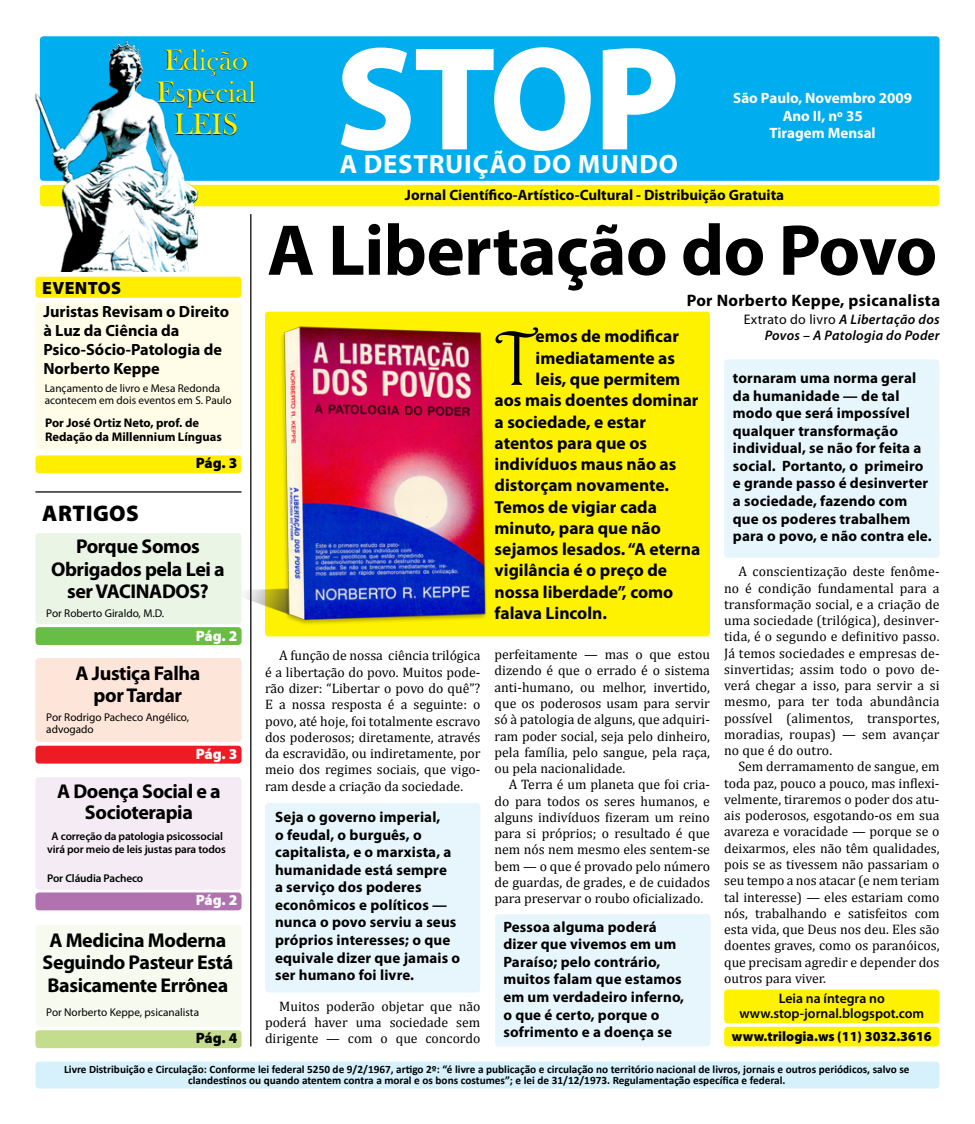
<style>
.page{position:relative;width:975px;height:1124px;background:#fff}
.page>*{position:absolute;margin:0;border:0;box-sizing:border-box;transform-origin:0 0}
.t1{font:700 145.12px "Myriad Pro";color:#fff}
.t2{font:76.88px "Harrington";color:#000}
.t3{font:700 72.5px "Myriad Pro";letter-spacing:-.01em;color:#000}
.t4{font:30.38px/32.1px "Bask Old Face";color:#fff200;text-align:center}
.t5{font:700 26.62px "Myriad Pro";letter-spacing:.03em;color:#fff}
.t6{font:900 22.62px "Myriad Pro";letter-spacing:.02em;color:#000}
.t7{font:700 20px/22.5px "Myriad Pro";letter-spacing:-.02em;color:#000;text-align:center}
.t8{font:900 17.75px "Myriad Pro";letter-spacing:.02em;color:#000}
.t9{font:700 17.5px "Myriad Pro";color:#000}
.t10{font:700 16.62px "Myriad Pro";letter-spacing:.02em;color:#000}
.t11{font:700 16.25px/18.8px "Myriad Pro";color:#000}
.t12{font:700 15px/17.5px "Myriad Pro";letter-spacing:.01em;color:#000}
.t13{font:700 15px/17.5px "Myriad Pro";color:#fff;text-align:center}
.t14{font:900 15px "Myriad Pro";letter-spacing:-.005em;color:#fff}
.t15{font:900 15px "Myriad Pro";letter-spacing:-.005em;color:#000}
.t16{font:italic 600 13.88px/16.6px "Myriad Pro";letter-spacing:.02em;color:#000;text-align:right}
.t17{font:13.75px/16.2px "Cambria";color:#000;text-align:justify}
.t18{font:600 13.75px/15px "Myriad Pro";color:#000;text-align:center}
.t19{font:900 13.75px "Myriad Pro";color:#000}
.t20{font:700 12.5px/13.8px "Myriad Pro";color:#000}
.t21{font:700 11.25px/11.2px "Calibri";color:#000;text-align:center}
.t22{font:11.25px/12.5px "Myriad Pro";color:#000}
.t23{font:600 11.25px/13.8px "Myriad Pro";letter-spacing:-.01em;color:#000;text-align:center}
.s1{font-weight:400;font-style:normal}
</style>
<div class="page">
<div style="left:40px;top:36px;width:899px;height:145px;background:#00aeef;border-radius:4px"></div>
<div style="left:265px;top:802px;width:215px;height:190px;background:#e7f6fd;border-radius:4px"></div>
<div style="left:495px;top:914px;width:215px;height:132px;background:#e7f6fd;border-radius:4px"></div>
<div style="left:724px;top:359px;width:215px;height:198px;background:#e7f6fd;border-radius:4px"></div>
<div style="left:40px;top:185px;width:899px;height:21px;background:#fff200;border-radius:4px"></div>
<div style="left:35px;top:777px;width:206px;height:112px;background:#f5ebf4;border-radius:4px"></div>
<div style="left:265px;top:311px;width:445px;height:325px;background:#fff200;border-radius:4px"></div>
<div style="left:35px;top:892px;width:206px;height:18px;background:#b173b0;border-radius:4px"></div>
<div style="left:35px;top:1061px;width:904px;height:27px;background:#d6f0fc;border-radius:4px"></div>
<svg style="left:341px;top:47px;width:250px;height:104px"></svg>
<svg style="left:602px;top:48px;width:74px;height:102px"></svg>
<hr style="left:250px;top:214px;width:1px;height:832px;background:#000">
<div style="left:724px;top:1026px;width:215px;height:20px;background:#fff200;border-radius:4px"></div>
<div style="left:724px;top:989px;width:215px;height:34px;background:#fff200;border-radius:4px"></div>
<div style="left:35px;top:533px;width:206px;height:91px;background:#ebf5e6;border-radius:4px"></div>
<div style="left:35px;top:924px;width:206px;height:102px;background:#f6faef;border-radius:4px"></div>
<div style="left:35px;top:658px;width:206px;height:83px;background:#fee5d9;border-radius:4px"></div>
<div style="left:35px;top:302px;width:206px;height:147px;background:#fffde7;border-radius:4px"></div>
<div style="left:35px;top:276px;width:206px;height:22px;background:#fe0;border-radius:4px"></div>
<div style="left:35px;top:627px;width:206px;height:18px;background:#68bd45;border-radius:4px"></div>
<div style="left:35px;top:1030px;width:206px;height:17px;background:#c3dd8c;border-radius:4px"></div>
<div style="left:35px;top:745px;width:206px;height:18px;background:#ed1c24;border-radius:4px"></div>
<div style="left:35px;top:455px;width:206px;height:18px;background:#fe0;border-radius:4px"></div>
<img style="left:241px;top:304px;width:254px;height:324px">
<svg style="left:202px;top:49px;width:54px;height:87px"></svg>
<img style="left:35px;top:36px;width:167px;height:235px">
<hr style="left:35px;top:491px;width:206px;height:1px;background:#000">
<h3 class="t4" style="left:156px;top:44px;width:101px">Edição<br>Especial<br>LEIS</h3>
<h1 class="t1" style="left:336px;top:4px;width:343px">STOP</h1>
<h3 class="t5" style="left:340px;top:147px;width:339px">A Destruição do Mund o</h3>
<p class="t13" style="left:733px;top:89px;width:181px">São Paulo, Novembro 2009<br>Ano II, nº 35<br>Tiragem Mensal</p>
<p class="t12" style="left:405px;top:185px;width:380px">Jornal Científico-Artístico-Cultural - Distribuição Gratuita</p>
<h3 class="t3" style="left:267px;top:203px;width:671px">A Libertação do Povo</h3>
<p class="t8" style="left:42px;top:276px;width:80px">EVENTOS</p>
<p class="t10" style="left:686px;top:289px;width:255px">Por Norberto Keppe, psicanalista</p>
<p class="t16" style="left:743px;top:310px;width:197px"><span class="s1">Extrato do livro</span> A Libertação dos<br>Povos – A Patologia do Poder</p>
<p class="t11" style="left:43px;top:302px;width:187px">Juristas Revisam o Direito à Luz da Ciência da<br>Psico-Sócio-Patologia de<br>Norberto Keppe</p>
<h2 class="t2" style="left:494px;top:312px;width:42px">T</h2>
<p class="t9" style="left:535px;top:325px;width:145px">emos de modificar</p>
<p class="t9" style="left:535px;top:346px;width:141px">imediatamente as</p>
<p class="t9" style="left:535px;top:367px;width:146px">leis, que permitem</p>
<p class="t9" style="left:494px;top:389px;width:205px">aos mais doentes dominar</p>
<p class="t9" style="left:494px;top:410px;width:153px">a sociedade, e estar</p>
<p class="t9" style="left:494px;top:431px;width:154px">atentos para que os</p>
<p class="t9" style="left:494px;top:452px;width:183px">indivíduos maus não as</p>
<p class="t9" style="left:494px;top:474px;width:176px">distorçam novamente.</p>
<p class="t9" style="left:494px;top:495px;width:164px">Temos de vigiar cada</p>
<p class="t9" style="left:494px;top:516px;width:168px">minuto, para que não</p>
<p class="t9" style="left:494px;top:537px;width:207px">sejamos lesados. “A eterna</p>
<p class="t9" style="left:494px;top:559px;width:174px">vigilância é o preço de</p>
<p class="t9" style="left:494px;top:580px;width:180px">nossa liberdade”, como</p>
<p class="t12" style="left:732px;top:369px;width:200px">tornaram uma norma geral da humanidade — de tal modo que será impossível qualquer transformação individual, se não for feita a social. Portanto, o primeiro e grande passo é desinverter a sociedade, fazendo com que os poderes trabalhem para o povo, e não contra ele.</p>
<p class="t22" style="left:45px;top:381px;width:189px">Lançamento de livro e Mesa Redonda acontecem em dois eventos em S. Paulo</p>
<p class="t20" style="left:45px;top:415px;width:178px">Por José Ortiz Neto, prof. de<br>Redação da Millennium Línguas</p>
<p class="t15" style="left:196px;top:453px;width:43px">Pág. 3</p>
<h3 class="t6" style="left:42px;top:498px;width:98px">ARTIGOS</h3>
<h3 class="t7" style="left:51px;top:534px;width:175px">Porque Somos<br>Obrigados pela Lei a ser VACINADOS?</h3>
<p class="t17" style="left:724px;top:563px;width:217px;text-indent:14px">A conscientização deste fenôme&shy;no é condição fundamental para a transformação social, e a criação de uma sociedade (trilógica), desinver&shy;tida, é o segundo e definitivo passo.<br>Já temos sociedades e empresas de&shy;sinvertidas; assim todo o povo de&shy;verá chegar a isso, para servir a si mesmo, para ter toda abundância possível (alimentos, transportes, moradias, roupas) — sem avançar no que é do outro.</p>
<p class="t17" style="left:724px;top:758px;width:217px;text-indent:14px">Sem derramamento de sangue, em toda paz, pouco a pouco, mas inflexi&shy;velmente, tiraremos o poder dos atu&shy;ais poderosos, esgotando-os em sua avareza e voracidade — porque se o deixarmos, eles não têm qualidades, pois se as tivessem não passariam o seu tempo a nos atacar (e nem teriam tal interesse) — eles estariam como nós, trabalhando e satisfeitos com esta vida, que Deus nos deu. Eles são doentes graves, como os paranóicos, que precisam agredir e depender dos outros para viver.</p>
<p class="t22" style="left:46px;top:606px;width:119px">Por Roberto Giraldo, M.D.</p>
<p class="t9" style="left:494px;top:601px;width:114px">falava Lincoln.</p>
<p class="t14" style="left:196px;top:626px;width:43px">Pág. 2</p>
<p class="t17" style="left:494px;top:646px;width:217px">perfeitamente — mas o que estou dizendo é que o errado é o sistema anti-humano, ou melhor, invertido, que os poderosos usam para servir só à patologia de alguns, que adquiri&shy;ram poder social, seja pelo dinheiro, pela família, pelo sangue, pela raça, ou pela nacionalidade.</p>
<p class="t17" style="left:494px;top:776px;width:217px;text-indent:14px">A Terra é um planeta que foi cria&shy;do para todos os seres humanos, e alguns indivíduos fizeram um reino para si próprios; o resultado é que nem nós nem mesmo eles sentem-se bem — o que é provado pelo número de guardas, de grades, e de cuidados para preservar o roubo oficializado.</p>
<p class="t17" style="left:265px;top:647px;width:217px;text-indent:14px">A função de nossa ciência trilógica é a libertação do povo. Muitos pode&shy;rão dizer: “Libertar o povo do quê”?<br>E a nossa resposta é a seguinte: o povo, até hoje, foi totalmente escravo dos poderosos; diretamente, através da escravidão, ou indiretamente, por meio dos regimes sociais, que vigo&shy;ram desde a criação da sociedade.</p>
<h3 class="t7" style="left:75px;top:660px;width:126px">A Justiça Falha por Tardar</h3>
<p class="t22" style="left:46px;top:710px;width:144px">Por Rodrigo Pacheco Angélico, advogado</p>
<p class="t14" style="left:196px;top:743px;width:43px">Pág. 3</p>
<h3 class="t7" style="left:57px;top:779px;width:165px;line-height:21.2px">A Doença Social e a<br>Socioterapia</h3>
<p class="t12" style="left:275px;top:808px;width:187px">Seja o governo imperial,<br>o feudal, o burguês, o capitalista, e o marxista, a humanidade está sempre<br>a serviço dos poderes econômicos e políticos — nunca o povo serviu a seus próprios interesses; o que equivale dizer que jamais o ser humano foi livre.</p>
<p class="t23" style="left:47px;top:828px;width:180px">A correção da patologia psicossocial virá por meio de leis justas para todos</p>
<p class="t23" style="left:47px;top:870px;width:98px">Por Cláudia Pacheco</p>
<p class="t14" style="left:196px;top:890px;width:43px">Pág. 2</p>
<p class="t12" style="left:503px;top:917px;width:182px">Pessoa alguma poderá dizer que vivemos em um<br>Paraíso; pelo contrário, muitos falam que estamos em um verdadeiro inferno, o que é certo, porque o sofrimento e a doença se</p>
<h3 class="t7" style="left:43px;top:927px;width:192px">A Medicina Moderna<br>Seguindo Pasteur Está<br>Basicamente Errônea</h3>
<p class="t18" style="left:739px;top:990px;width:186px">Leia na íntegra no www.stop-jornal.blogspot.com</p>
<p class="t17" style="left:265px;top:997px;width:217px;text-indent:14px">Muitos poderão objetar que não poderá haver uma sociedade sem dirigente — com o que concordo</p>
<p class="t21" style="left:64px;top:1062px;width:846px">Livre Distribuição e Circulação: Conforme lei federal 5250 de 9/2/1967, artigo 2º: “é livre a publicação e circulação no território nacional de livros, jornais e outros periódicos, salvo se clandestinos ou quando atentem contra a moral e os bons costumes”; e lei de 31/12/1973. Regulamentação específica e federal.</p>
<p class="t22" style="left:46px;top:1005px;width:154px">Por Norberto Keppe, psicanalista</p>
<p class="t19" style="left:731px;top:1026px;width:201px">www.trilogia.ws (11) 3032.3616</p>
<p class="t15" style="left:196px;top:1027px;width:43px">Pág. 4</p>
</div>
